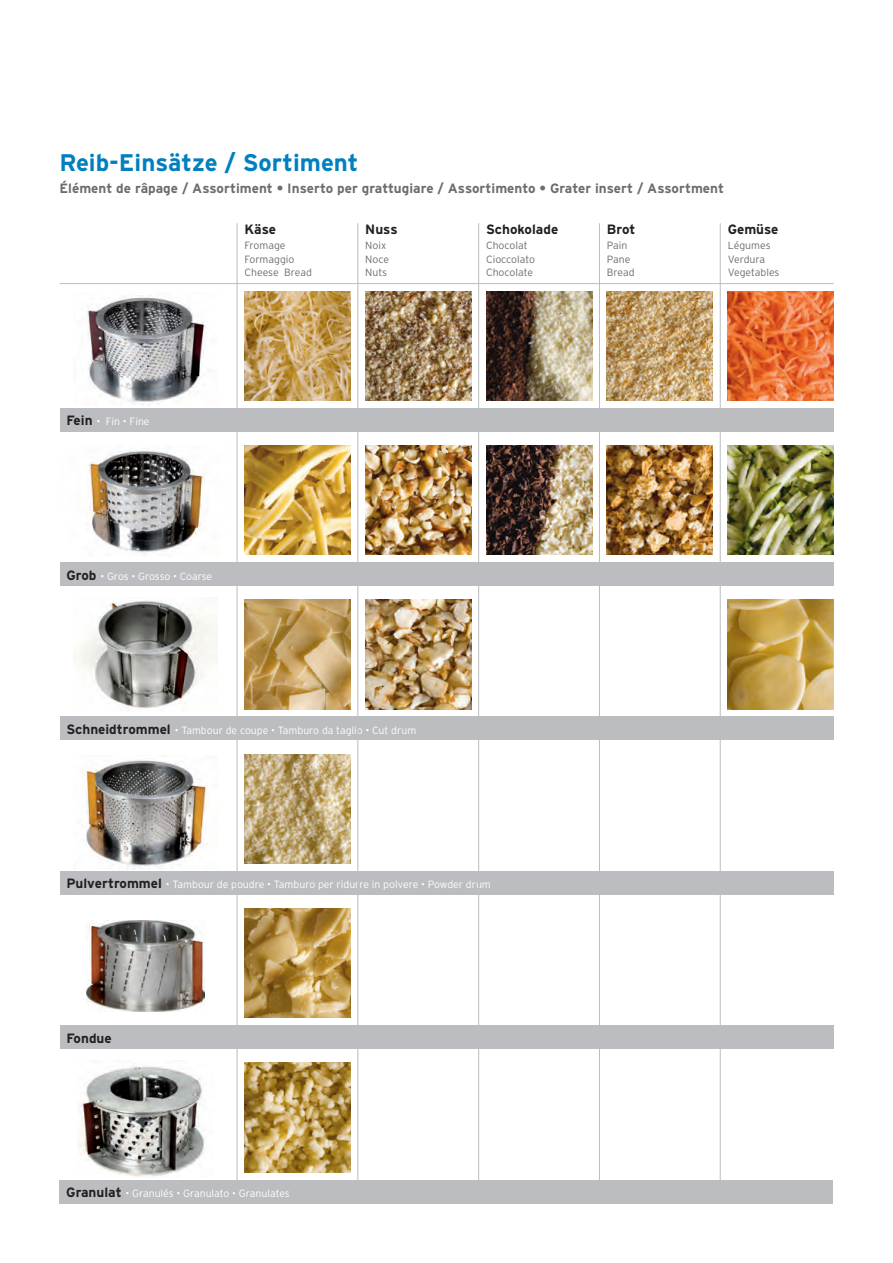
<style>
.page{position:relative;width:893px;height:1263px;background:#fff}
.page>*{position:absolute;margin:0;border:0;box-sizing:border-box;transform-origin:0 0}
.t1{font:700 24px "Interstate";color:#0080be}
.t2{font:700 13.5px "Interstate";color:#6c6d70}
.t3{font:700 13.5px "Interstate";color:#231f20}
.t4{font:300 10.5px "Interstate";color:#fff}
.t5{font:300 10.5px/13.5px "Interstate";color:#6c6d70}
.s1{font-weight:700;font-size:13.5px;color:#231f20}
</style>
<div class="page">
<img style="left:244px;top:754px;width:106px;height:109px">
<img style="left:244px;top:600px;width:106px;height:109px">
<img style="left:244px;top:908px;width:106px;height:110px">
<img style="left:244px;top:1063px;width:106px;height:109px">
<img style="left:365px;top:600px;width:106px;height:109px">
<img style="left:728px;top:600px;width:106px;height:109px">
<div style="left:60px;top:408px;width:773px;height:24px;background:#bcbdc0"></div>
<div style="left:60px;top:562px;width:773px;height:24px;background:#bcbdc0"></div>
<div style="left:60px;top:871px;width:773px;height:24px;background:#bcbdc0"></div>
<div style="left:60px;top:1025px;width:773px;height:24px;background:#bcbdc0"></div>
<div style="left:60px;top:1179px;width:773px;height:24px;background:#bcbdc0"></div>
<div style="left:60px;top:716px;width:773px;height:24px;background:#bcbdc0"></div>
<img style="left:87px;top:295px;width:123px;height:111px">
<img style="left:81px;top:760px;width:128px;height:109px">
<img style="left:86px;top:920px;width:119px;height:92px">
<img style="left:77px;top:1060px;width:129px;height:117px">
<img style="left:79px;top:600px;width:138px;height:111px">
<img style="left:87px;top:445px;width:120px;height:112px">
<hr style="left:720px;top:223px;width:1px;height:980px;background:#bcbdc0">
<hr style="left:599px;top:223px;width:1px;height:980px;background:#bcbdc0">
<hr style="left:478px;top:223px;width:1px;height:980px;background:#bcbdc0">
<hr style="left:358px;top:223px;width:1px;height:980px;background:#bcbdc0">
<hr style="left:60px;top:283px;width:774px;height:1px;background:#bcbdc0">
<hr style="left:237px;top:223px;width:1px;height:980px;background:#bcbdc0">
<img style="left:245px;top:291px;width:105px;height:109px">
<img style="left:365px;top:291px;width:106px;height:109px">
<img style="left:486px;top:291px;width:106px;height:109px">
<img style="left:607px;top:291px;width:106px;height:109px">
<img style="left:728px;top:291px;width:106px;height:109px">
<img style="left:244px;top:445px;width:106px;height:110px">
<img style="left:365px;top:445px;width:106px;height:110px">
<img style="left:486px;top:445px;width:106px;height:110px">
<img style="left:607px;top:445px;width:106px;height:110px">
<img style="left:728px;top:445px;width:106px;height:110px">
<h1 class="t1" style="left:60px;top:149px;width:300px">Reib-Einsätze / Sortiment</h1>
<p class="t2" style="left:60px;top:181px;width:666px">Élément de râpage / Assortiment • Inserto per grattugiare / Assortimento • Grater insert / Assortment</p>
<p class="t4" style="left:66px;top:415px;width:85px"><span class="s1">Fein</span> • Fin • Fine</p>
<p class="t3" style="left:244px;top:222px;width:33px">Käse</p>
<p class="t5" style="left:244px;top:239px;width:69px">Fromage<br>Formaggio<br>Cheese Bread</p>
<p class="t3" style="left:365px;top:222px;width:34px">Nuss</p>
<p class="t5" style="left:365px;top:239px;width:25px">Noix<br>Noce<br>Nuts</p>
<p class="t3" style="left:486px;top:222px;width:74px">Schokolade</p>
<p class="t5" style="left:486px;top:239px;width:51px">Chocolat<br>Cioccolato<br>Chocolate</p>
<p class="t3" style="left:607px;top:222px;width:30px">Brot</p>
<p class="t5" style="left:607px;top:239px;width:29px">Pain<br>Pane<br>Bread</p>
<p class="t4" style="left:66px;top:570px;width:147px"><span class="s1">Grob</span> • Gros • Grosso • Coarse</p>
<p class="t4" style="left:66px;top:724px;width:351px"><span class="s1">Schneidtrommel</span> • Tambour de coupe • Tamburo da taglio • Cut drum</p>
<p class="t4" style="left:66px;top:879px;width:426px"><span class="s1">Pulvertrommel</span> • Tambour de poudre • Tamburo per ridurre in polvere • Powder drum</p>
<p class="t3" style="left:66px;top:1030px;width:47px">Fondue</p>
<p class="t4" style="left:66px;top:1187px;width:225px"><span class="s1">Granulat</span> • Granulés • Granulato • Granulates</p>
<p class="t3" style="left:728px;top:222px;width:52px">Gemüse</p>
<p class="t5" style="left:728px;top:239px;width:53px">Légumes<br>Verdura<br>Vegetables</p>
</div>
